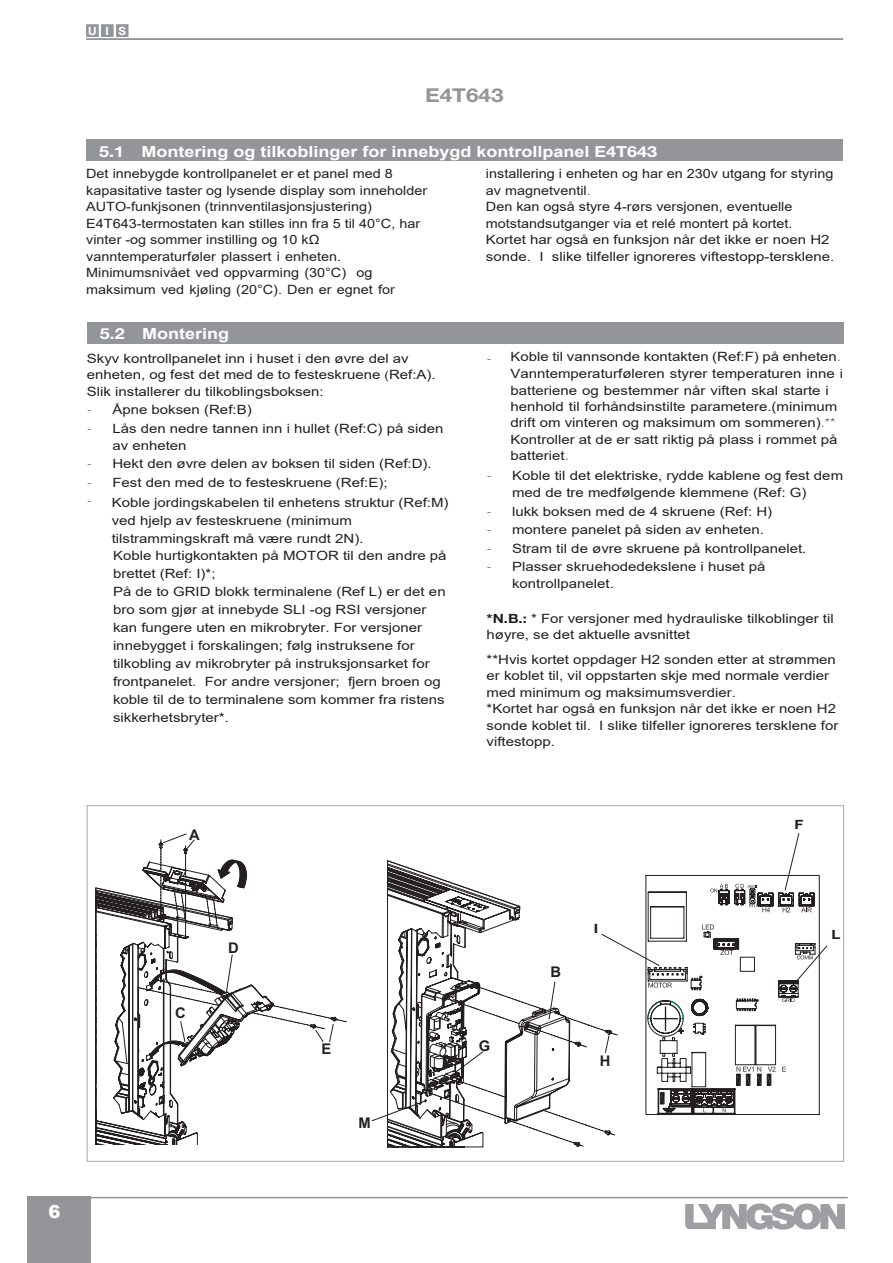
<style>
.page{position:relative;width:893px;height:1263px;background:#fff}
.page>*{position:absolute;margin:0;border:0;box-sizing:border-box;transform-origin:0 0}
.t1{font:700 19.2px "Helvetica Neue LT Std";color:#939598;scale:1.18 1}
.t2{font:900 18px "Arial";color:#fff}
.t3{font:700 15.3px "Arial";color:#fff;scale:1.18 1}
.t4{font:700 15.3px "Helvetica Neue LT Std";color:#fff;scale:1.18 1}
.t5{font:700 14.7px "Arial";color:#231f20}
.t6{font:12.75px/16.5px "Arial";color:#231f20;scale:1.18 1}
.t7{font:12.75px/16.5px "Arial";color:#231f20;scale:1.13 1}
.t8{font:700 12.75px "Helvetica Neue LT Std";color:#231f20;scale:1.18 1}
.t9{font:100 12.75px "Helvetica Neue LT Std";color:#231f20;scale:1.18 1}
.t10{font:700 11.4px "Helvetica Neue LT Std";color:#fff}
.s1{font-family:"Helvetica Neue LT Std"}
.s2{font-family:"Helvetica Neue LT Std";font-weight:100}
.s3{font-size:11.25px}
.s4{font-family:"Helvetica Neue LT Std";font-weight:700}
</style>
<div class="page">
<hr style="left:86px;top:38px;width:757px;height:2px;background:#939598">
<div style="left:116px;top:25px;width:12px;height:11px;background:#939598"></div>
<div style="left:116px;top:24px;width:12px;height:13px;border:1px solid #939598"></div>
<div style="left:101px;top:25px;width:12px;height:11px;background:#939598"></div>
<div style="left:101px;top:24px;width:12px;height:13px;border:1px solid #939598"></div>
<div style="left:86px;top:25px;width:12px;height:11px;background:#939598"></div>
<div style="left:86px;top:24px;width:12px;height:13px;border:1px solid #939598"></div>
<svg style="left:96px;top:833px;width:240px;height:312px"></svg>
<div style="left:86px;top:140px;width:756px;height:21px;background:#939598"></div>
<div style="left:87px;top:322px;width:756px;height:21px;background:#939598"></div>
<svg style="left:371px;top:833px;width:456px;height:315px"></svg>
<hr style="left:91px;top:1197px;width:757px;height:1px;background:#939598">
<div style="left:27px;top:1197px;width:64px;height:66px;background:#939598"></div>
<svg style="left:685px;top:1203px;width:160px;height:27px"></svg>
<p class="t10" style="left:88px;top:24px;width:39px">UIS</p>
<p class="t4" style="left:99px;top:142px;width:23px">5.1</p>
<h1 class="t1" style="left:425px;top:83px;width:68px">E4T643</h1>
<p class="t3" style="left:142px;top:141px;width:439px">Montering og tilkoblinger for innebygd kontrollpanel <span class="s1">E4T643</span></p>
<p class="t7" style="left:86px;top:165px;width:303px">Det innebygde kontrollpanelet er et panel med 8 kapasitative taster og lysende display som inneholder AUTO-funkjsonen (trinnventilasjonsjustering)<br>E4T643-termostaten kan stilles inn fra 5 til 40°C, har vinter -og sommer instilling og 10 kΩ vanntemperaturføler plassert i enheten.<br>Minimumsnivået ved oppvarming (30°C) og maksimum ved kjøling (20°C). Den er egnet for</p>
<p class="t7" style="left:486px;top:165px;width:310px">installering i enheten og har en 230v utgang for styring av magnetventil<span class="s2">.<br></span>Den kan også styre 4-rørs versjonen, eventuelle motstandsutganger via et relé montert på kortet.<br>Kortet har også en funksjon når det ikke er noen H2 sonde. I slike tilfeller ignoreres viftestopp-tersklene.</p>
<p class="t4" style="left:100px;top:324px;width:23px">5.2</p>
<p class="t3" style="left:142px;top:323px;width:75px">Montering</p>
<p class="t6" style="left:87px;top:350px;width:297px">Skyv kontrollpanelet inn i huset i den øvre del av enheten, og fest det med de to festeskruene <span class="s3">(</span>Ref:A).<br>Slik installerer du tilkoblingsboksen:</p>
<p class="t6" style="left:87px;top:402px;width:141px"><span class="s2">-</span> Åpne boksen (Ref:B)</p>
<p class="t6" style="left:112px;top:420px;width:282px;text-indent:-26px"><span class="s2">-</span> Lås den nedre tannen inn i hullet (Ref:C) på siden av enheten</p>
<p class="t6" style="left:87px;top:455px;width:294px"><span class="s2">-</span> Hekt den øvre delen av boksen til siden (Ref:D).</p>
<p class="t6" style="left:87px;top:474px;width:256px"><span class="s2">-</span> Fest den med de to festeskruene (Ref:E);</p>
<p class="t9" style="left:87px;top:494px;width:6px">-</p>
<p class="t6" style="left:112px;top:493px;width:287px;line-height:18px">Koble jordingskabelen til enhetens struktur (Ref:M) ved hjelp av festeskruene (minimum tilstrammingskraft må være rundt 2N).</p>
<p class="t6" style="left:113px;top:546px;width:284px;line-height:18px">Koble hurtigkontakten på MOTOR til den andre på brettet (Ref: I)*;<br>På de to GRID blokk terminalene (Ref L) er det en bro som gjør at innebyde SLI -og RSI versjoner kan fungere uten en mikrobryter. For versjoner innebygget i forskalingen; følg instruksene for tilkobling av mikrobryter på instruksjonsarket for frontpanelet. For andre versjoner; fjern broen og koble til de to terminalene som kommer fra ristens sikkerhetsbryter*.</p>
<p class="t5" style="left:189px;top:824px;width:12px">A</p>
<p class="t9" style="left:487px;top:351px;width:6px">-</p>
<p class="t6" style="left:511px;top:348px;width:283px">Koble til vannsonde kontakten (Ref:F) på enheten<span class="s2">.<br></span>Vanntemperaturføleren styrer temperaturen inne i batteriene og bestemmer når viften skal starte i henhold til forhåndsinstilte parametere.(minimum drift om vinteren og maksimum om sommeren)<span class="s2">.** </span>Kontroller at de er satt riktig på plass i rommet på batteriet<span class="s2">.</span></p>
<p class="t6" style="left:512px;top:468px;width:282px;text-indent:-26px"><span class="s2">-</span> Koble til det elektriske, rydde kablene og fest dem med de tre medfølgende klemmene (Ref: G)</p>
<p class="t6" style="left:487px;top:503px;width:244px"><span class="s2">-</span> lukk boksen med de 4 skruene (Ref: H)</p>
<p class="t6" style="left:487px;top:521px;width:237px"><span class="s2">-</span> montere panelet på siden av enheten.</p>
<p class="t6" style="left:487px;top:540px;width:273px"><span class="s2">-</span> Stram til de øvre skruene på kontrollpanelet.</p>
<p class="t6" style="left:512px;top:559px;width:216px;text-indent:-26px"><span class="s2">-</span> Plasser skruehodedekslene i huset på kontrollpanelet.</p>
<p class="t6" style="left:487px;top:611px;width:296px;line-height:15.8px"><span class="s4">*N.B.:</span> * For versjoner med hydrauliske tilkoblinger til høyre, se det aktuelle avsnittet</p>
<p class="t6" style="left:487px;top:651px;width:300px">**Hvis kortet oppdager H2 sonden etter at strømmen er koblet til, vil oppstarten skje med normale verdier med minimum og maksimumsverdier.<br>*Kortet har også en funksjon når det ikke er noen H2 sonde koblet til. I slike tilfeller ignoreres tersklene for viftestopp.</p>
<p class="t8" style="left:795px;top:816px;width:9px">F</p>
<h2 class="t2" style="left:49px;top:1199px;width:14px">6</h2>
<p class="t5" style="left:175px;top:1003px;width:12px">C</p>
<p class="t5" style="left:228px;top:937px;width:12px">D</p>
<p class="t5" style="left:322px;top:1038px;width:11px">E</p>
<p class="t5" style="left:358px;top:1112px;width:14px">M</p>
<p class="t5" style="left:479px;top:1035px;width:13px">G</p>
<p class="t5" style="left:551px;top:962px;width:12px">B</p>
<p class="t8" style="left:594px;top:921px;width:5px">I</p>
<p class="t5" style="left:600px;top:1050px;width:12px">H</p>
<p class="t8" style="left:832px;top:926px;width:9px">L</p>
</div>
